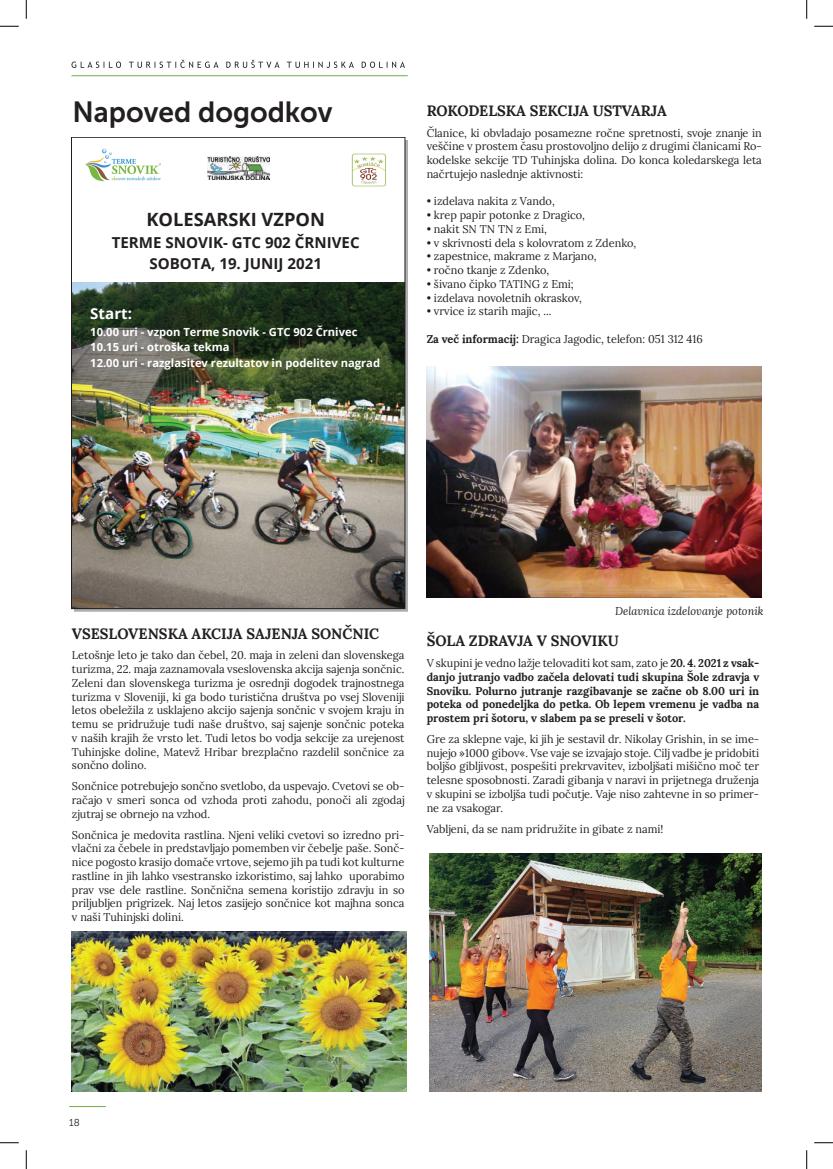
<style>
.page{position:relative;width:833px;height:1169px;background:#fff}
.page>*{position:absolute;margin:0;border:0;box-sizing:border-box;transform-origin:0 0}
.t1{font:29px "Museo Sans 700";color:#231f20}
.t2{font:700 18.25px "Open Sans";color:#231f20}
.t3{font:700 15.12px/21.1px "Open Sans";color:#231f20;text-align:center}
.t4{font:700 15.12px "Open Sans";color:#fff}
.t5{font:700 15px "Lora";color:#231f20}
.t6{font:11.25px/13.8px "Lora";color:#231f20;text-align:justify}
.t7{font:700 11.25px/13.8px "Lora";color:#231f20;text-align:justify}
.t8{font:700 11.25px/15.5px "Open Sans";color:#fff}
.t9{font:italic 11.25px "Lora";color:#231f20}
.t10{font:10px "Museo Sans 300";color:#231f20}
.s1{font-weight:700}
.s2{font-weight:400}
</style>
<div class="page">
<hr style="left:69px;top:1106px;width:37px;height:1px;background:#70ad45">
<svg style="left:71px;top:60px;width:333px;height:8px"></svg>
<hr style="left:71px;top:75px;width:336px;height:1px;background:#70ad45">
<img style="left:351px;top:153px;width:35px;height:34px">
<img style="left:86px;top:148px;width:74px;height:34px">
<img style="left:207px;top:157px;width:62px;height:23px">
<img style="left:73px;top:283px;width:330px;height:324px">
<div style="left:71px;top:137px;width:334px;height:472px;border:1px solid #231f20"></div>
<img style="left:71px;top:932px;width:335px;height:159px">
<img style="left:426px;top:367px;width:335px;height:230px">
<img style="left:429px;top:853px;width:332px;height:238px">
<svg style="left:0;top:25px;width:19px;height:2px"></svg>
<svg style="left:814px;top:25px;width:18px;height:2px"></svg>
<svg style="left:0;top:1142px;width:19px;height:1px"></svg>
<svg style="left:814px;top:1142px;width:18px;height:1px"></svg>
<svg style="left:25px;top:0;width:2px;height:19px"></svg>
<svg style="left:25px;top:1150px;width:2px;height:19px"></svg>
<svg style="left:806px;top:0;width:1px;height:19px"></svg>
<svg style="left:806px;top:1150px;width:1px;height:19px"></svg>
<h1 class="t1" style="left:72px;top:96px;width:261px">Napoved dogodkov</h1>
<h2 class="t2" style="left:146px;top:206px;width:180px">KOLESARSKI VZPON</h2>
<h3 class="t3" style="left:112px;top:231px;width:249px">TERME SNOVIK- GTC 902 ČRNIVEC<br>SOBOTA, 19. JUNIJ 2021</h3>
<h3 class="t4" style="left:90px;top:303px;width:43px">Start:</h3>
<p class="t8" style="left:90px;top:324px;width:291px">10.00 uri - vzpon Terme Snovik - GTC 902 Črnivec<br>10.15 uri - otroška tekma<br>12.00 uri - razglasitev rezultatov in podelitev nagrad</p>
<h3 class="t5" style="left:426px;top:98px;width:241px">ROKODELSKA SEKCIJA USTVARJA</h3>
<p class="t6" style="left:426px;top:125px;width:336px">Članice, ki obvladajo posamezne ročne spretnosti, svoje znanje in veščine v prostem času prostovoljno delijo z drugimi članicami Ro&shy;kodelske sekcije TD Tuhinjska dolina. Do konca koledarskega leta načrtujejo naslednje aktivnosti:</p>
<p class="t6" style="left:426px;top:194px;width:129px">• izdelava nakita z Vando,</p>
<p class="t6" style="left:426px;top:207px;width:160px">• krep papir potonke z Dragico,</p>
<p class="t6" style="left:426px;top:221px;width:122px">• nakit SN TN TN z Emi,</p>
<p class="t6" style="left:426px;top:235px;width:211px">• v skrivnosti dela s kolovratom z Zdenko,</p>
<p class="t6" style="left:426px;top:249px;width:171px">• zapestnice, makrame z Marjano,</p>
<p class="t6" style="left:426px;top:262px;width:124px">• ročno tkanje z Zdenko,</p>
<p class="t6" style="left:426px;top:276px;width:148px">• šivano čipko TATING z Emi;</p>
<p class="t6" style="left:426px;top:290px;width:157px">• izdelava novoletnih okraskov,</p>
<p class="t6" style="left:426px;top:304px;width:126px">• vrvice iz starih majic, ...</p>
<p class="t6" style="left:426px;top:331px;width:277px"><span class="s1">Za več informacij:</span> Dragica Jagodic, telefon: 051 312 416</p>
<h3 class="t5" style="left:72px;top:620px;width:308px">VSESLOVENSKA AKCIJA SAJENJA SONČNIC</h3>
<p class="t6" style="left:72px;top:648px;width:334px">Letošnje leto je tako dan čebel, 20. maja in zeleni dan slovenskega turizma, 22. maja zaznamovala vseslovenska akcija sajenja sončnic.<br>Zeleni dan slovenskega turizma je osrednji dogodek trajnostnega turizma v Sloveniji, ki ga bodo turistična društva po vsej Sloveniji letos obeležila z usklajeno akcijo sajenja sončnic v svojem kraju in temu se pridružuje tudi naše društvo, saj sajenje sončnic poteka v naših krajih že vrsto let. Tudi letos bo vodja sekcije za urejenost Tuhinjske doline, Matevž Hribar brezplačno razdelil sončnice za sončno dolino.</p>
<p class="t6" style="left:72px;top:778px;width:334px">Sončnice potrebujejo sončno svetlobo, da uspevajo. Cvetovi se ob&shy;račajo v smeri sonca od vzhoda proti zahodu, ponoči ali zgodaj zjutraj se obrnejo na vzhod.</p>
<p class="t6" style="left:72px;top:827px;width:334px">Sončnica je medovita rastlina. Njeni veliki cvetovi so izredno pri&shy;vlačni za čebele in predstavljajo pomemben vir čebelje paše. Sonč&shy;nice pogosto krasijo domače vrtove, sejemo jih pa tudi kot kulturne rastline in jih lahko vsestransko izkoristimo, saj lahko uporabimo prav vse dele rastline. Sončnična semena koristijo zdravju in so priljubljen prigrizek. Naj letos zasijejo sončnice kot majhna sonca v naši Tuhinjski dolini.</p>
<p class="t9" style="left:614px;top:603px;width:150px">Delavnica izdelovanje potonik</p>
<h3 class="t5" style="left:426px;top:628px;width:194px">ŠOLA ZDRAVJA V SNOVIKU</h3>
<p class="t7" style="left:426px;top:655px;width:334px"><span class="s2">V skupini je vedno lažje telovaditi kot sam, zato je</span> 20. 4. 2021 z vsak&shy;danjo jutranjo vadbo začela delovati tudi skupina Šole zdravja v Snoviku. Polurno jutranje razgibavanje se začne ob 8.00 uri in poteka od ponedeljka do petka. Ob lepem vremenu je vadba na prostem pri šotoru, v slabem pa se preseli v šotor.</p>
<p class="t6" style="left:426px;top:731px;width:334px">Gre za sklepne vaje, ki jih je sestavil dr. Nikolay Grishin, in se ime&shy;nujejo »1000 gibov«. Vse vaje se izvajajo stoje. Cilj vadbe je pridobiti boljšo gibljivost, pospešiti prekrvavitev, izboljšati mišično moč ter telesne sposobnosti. Zaradi gibanja v naravi in prijetnega druženja v skupini se izboljša tudi počutje. Vaje niso zahtevne in so primer&shy;ne za vsakogar.</p>
<p class="t6" style="left:426px;top:821px;width:238px">Vabljeni, da se nam pridružite in gibate z nami!</p>
<p class="t10" style="left:69px;top:1117px;width:12px">18</p>
</div>
